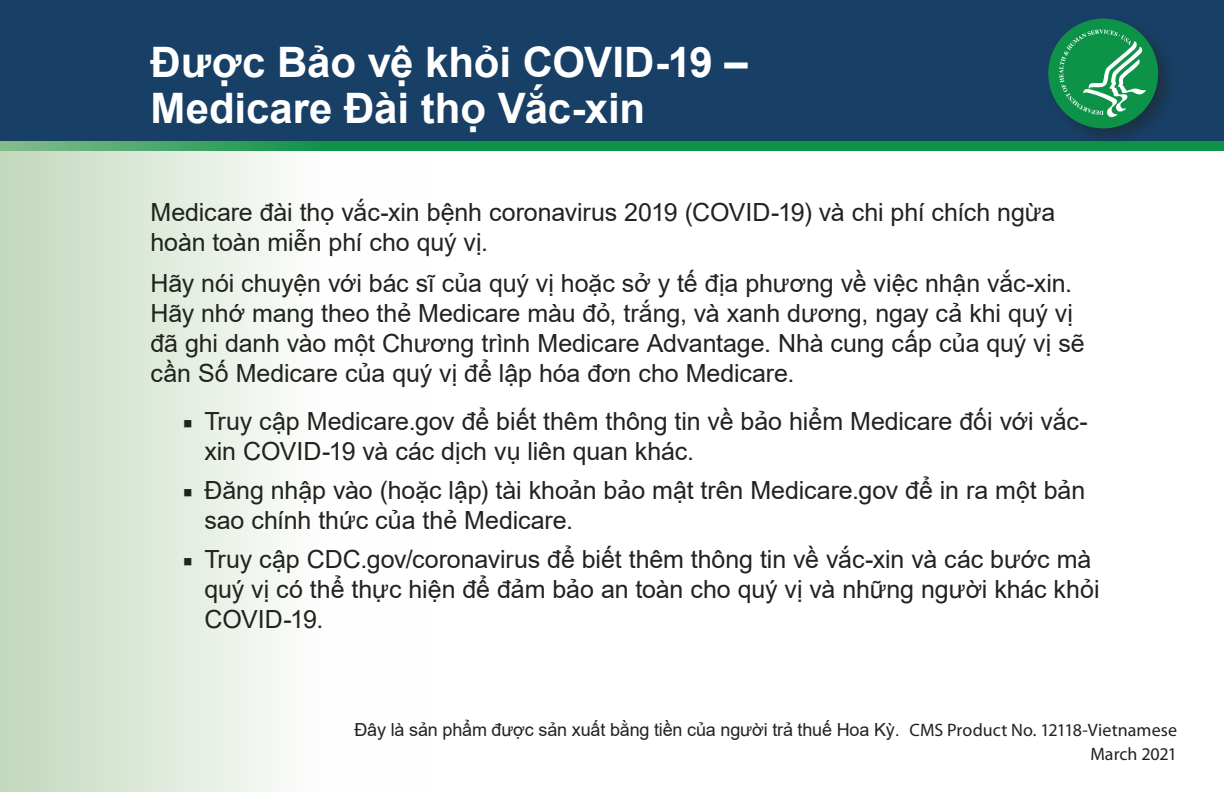
<style>
.page{position:relative;width:1224px;height:792px;background:#fff}
.page>*{position:absolute;margin:0;border:0;box-sizing:border-box;transform-origin:0 0}
.t1{font:700 42px/46px "Arial";letter-spacing:-.005em;color:#fff}
.text_before_bullet{font:25px/30px "Arial";letter-spacing:-.005em;color:#20231e}
.YMB_Body_Text_13{font:18px "Arial";letter-spacing:-.01em;color:#20231e}
.t2{font:18px "Myriad Pro";color:#20231e}
.s1{font-family:"Minion Pro"}
.s2{font-family:"Myriad Pro"}
</style>
<div class="page">
<div style="left:0;top:135px;width:1224px;height:16px;background:#0d9348"></div>
<div style="left:0;top:0;width:429px;height:792px;background:linear-gradient(to right,#c4d9be,#fff)"></div>
<div style="left:0;top:0;width:1224px;height:140px;background:#183f66"></div>
<div style="left:1045px;top:15px;width:132px;height:132px;background:#20231e;opacity:.45"></div>
<div style="left:1048px;top:19px;width:110px;height:109px;background:#0d9348;border-radius:50%"></div>
<svg style="left:1059px;top:29px;width:87px;height:89px"></svg>
<h1 class="t1" style="left:150px;top:40px;width:599px">Được Bảo vệ khỏi COVID-19 –<br>Medicare Đài thọ Vắc-xin</h1>
<p class="text_before_bullet" style="left:150px;top:197px;width:907px">Medicare đài thọ vắc-xin bệnh coronavirus 2019 (COVID-19) và chi phí chích ngừa hoàn toàn miễn phí cho quý vị.</p>
<p class="text_before_bullet" style="left:150px;top:268px;width:936px">Hãy nói chuyện với bác sĩ của quý vị hoặc sở y tế địa phương về việc nhận vắc-xin.<br>Hãy nhớ mang theo thẻ Medicare màu đỏ, trắng, và xanh dương, ngay cả khi quý vị đã ghi danh vào một Chương trình Medicare Advantage. Nhà cung cấp của quý vị sẽ cần Số Medicare của quý vị để lập hóa đơn cho Medicare.</p>
<p class="text_before_bullet" style="left:204px;top:406px;width:885px;text-indent:-22px"><span class="s1">■</span> Truy cập Medicare.gov để biết thêm thông tin về bảo hiểm Medicare đối với vắc&shy;xin COVID-19 và các dịch vụ liên quan khác.</p>
<p class="text_before_bullet" style="left:204px;top:475px;width:882px;text-indent:-22px"><span class="s1">■</span> Đăng nhập vào (hoặc lập) tài khoản bảo mật trên Medicare.gov để in ra một bản sao chính thức của thẻ Medicare.</p>
<p class="text_before_bullet" style="left:204px;top:544px;width:897px;text-indent:-22px"><span class="s1">■</span> Truy cập CDC.gov/coronavirus để biết thêm thông tin về vắc-xin và các bước mà quý vị có thể thực hiện để đảm bảo an toàn cho quý vị và những người khác khỏi<br>COVID-19.</p>
<p class="YMB_Body_Text_13" style="left:354px;top:717px;width:824px">Đây là sản phẩm được sản xuất bằng tiền của người trả thuế Hoa Kỳ. <span class="s2">CMS Product No. 12118-Vietnamese</span></p>
<p class="t2" style="left:1090px;top:744px;width:88px">March 2021</p>
</div>
